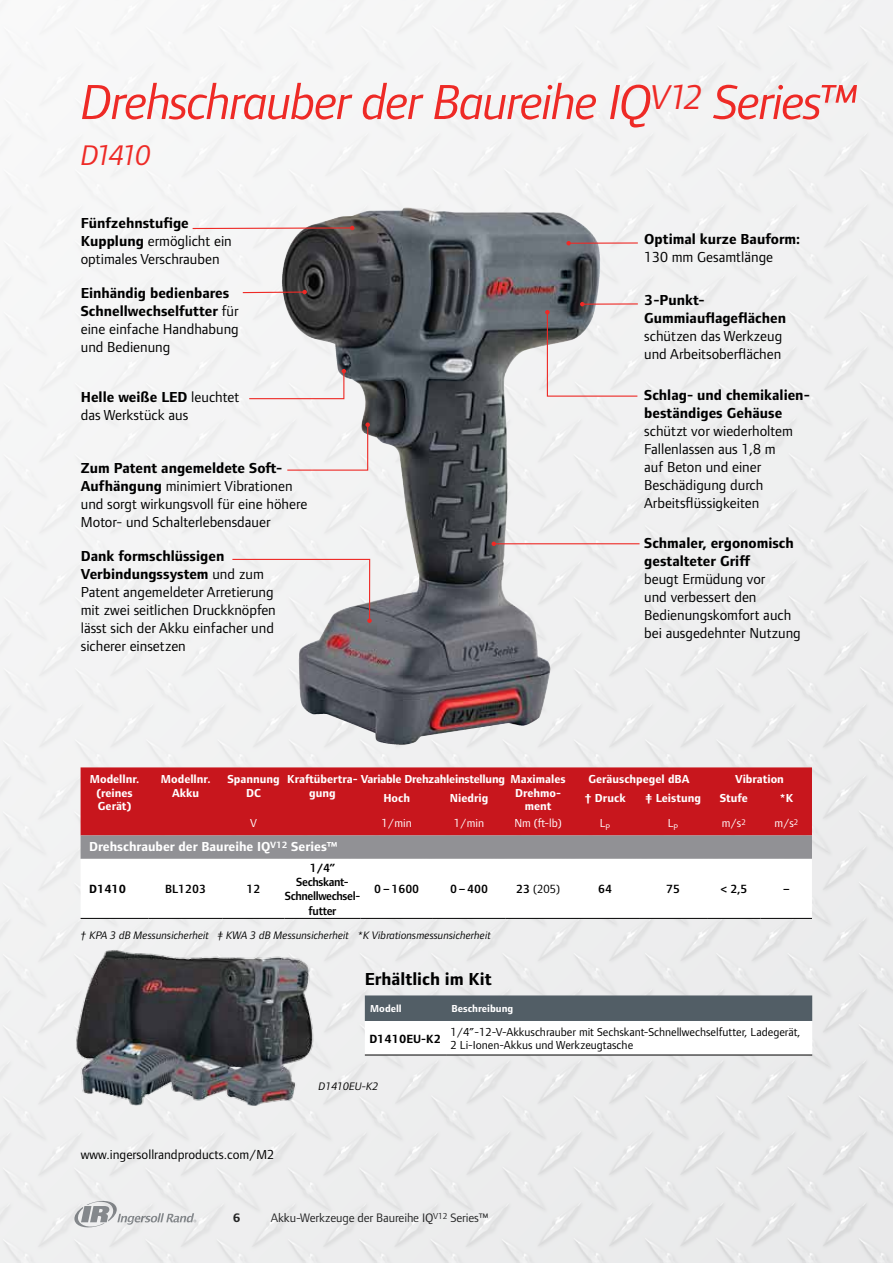
<style>
.page{position:relative;width:893px;height:1263px;background:#fff}
.page>*{position:absolute;margin:0;border:0;box-sizing:border-box;transform-origin:0 0}
.t1{font:italic 51px "Foundry Form Sans";letter-spacing:-.03em;color:#ee2a26}
.t2{font:italic 29.4px "Foundry Form Sans";letter-spacing:-.085em;color:#ee2a26}
.t3{font:700 18px "Foundry Form Sans";color:#000}
.t4{font:15px/18px "Foundry Form Sans";color:#000}
.t5{font:700 15px/18px "Foundry Form Sans";color:#000}
.t6{font:700 13.5px "Foundry Form Sans";color:#fff}
.t7{font:13.5px "Foundry Form Sans";color:#000}
.t8{font:12.75px "Foundry Form Sans";letter-spacing:-.01em;color:#000}
.t9{font:700 12.75px "Foundry Form Sans";color:#000}
.t10{font:600 12.3px/14.2px "Foundry Form Sans";letter-spacing:-.03em;color:#000;text-align:center}
.t11{font:700 12.3px "Foundry Form Sans";color:#000}
.t12{font:12.3px "Foundry Form Sans";color:#000}
.t13{font:700 12px/13.5px "Foundry Form Sans";color:#fff;text-align:center}
.t14{font:12px/13.5px "Foundry Form Sans";color:#000}
.t15{font:700 12px/13.5px "Foundry Form Sans";letter-spacing:-.02em;color:#fff}
.t16{font:12px "Foundry Form Sans";color:#fff}
.t17{font:italic 11.25px "Foundry Form Sans";color:#000}
.t18{font:700 10.5px "Foundry Form Sans";color:#fff}
.s1{font-weight:700}
.s2{font-weight:400}
.s3{font-weight:600}
</style>
<div class="page">
<img style="left:0;top:0;width:893px;height:1263px">
<div style="left:81px;top:767px;width:731px;height:68px;background:#c8161d"></div>
<svg style="left:81px;top:835px;width:731px;height:83px"></svg>
<hr style="left:81px;top:918px;width:68px;height:1px;background:#000">
<hr style="left:149px;top:918px;width:74px;height:1px;background:#000">
<hr style="left:223px;top:918px;width:61px;height:1px;background:#000">
<hr style="left:284px;top:918px;width:77px;height:1px;background:#000">
<hr style="left:361px;top:918px;width:72px;height:1px;background:#000">
<hr style="left:433px;top:918px;width:72px;height:1px;background:#000">
<hr style="left:505px;top:918px;width:66px;height:1px;background:#000">
<hr style="left:571px;top:918px;width:68px;height:1px;background:#000">
<hr style="left:639px;top:918px;width:68px;height:1px;background:#000">
<hr style="left:707px;top:918px;width:54px;height:1px;background:#000">
<hr style="left:761px;top:918px;width:51px;height:1px;background:#000">
<svg style="left:365px;top:995px;width:447px;height:60px"></svg>
<hr style="left:365px;top:1055px;width:81px;height:1px;background:#000">
<hr style="left:446px;top:1055px;width:366px;height:1px;background:#000">
<img style="left:282px;top:207px;width:124px;height:113px">
<svg style="left:231px;top:558px;width:141px;height:65px"></svg>
<svg style="left:191px;top:226px;width:163px;height:4px"></svg>
<svg style="left:242px;top:290px;width:65px;height:4px"></svg>
<hr style="left:569px;top:242px;width:69px;height:2px;background:#ee2a26">
<svg style="left:566px;top:241px;width:5px;height:4px"></svg>
<hr style="left:494px;top:543px;width:145px;height:1px;background:#ee2a26">
<svg style="left:492px;top:541px;width:4px;height:5px"></svg>
<img style="left:72px;top:936px;width:249px;height:185px">
<svg style="left:286px;top:422px;width:84px;height:49px"></svg>
<svg style="left:248px;top:369px;width:98px;height:31px"></svg>
<svg style="left:545px;top:302px;width:93px;height:95px"></svg>
<h1 class="t1" style="left:81px;top:73px;width:779px">Drehschrauber der Baureihe IQ<sup>V12</sup> Series™</h1>
<h2 class="t2" style="left:81px;top:138px;width:72px">D1410</h2>
<p class="t4" style="left:81px;top:214px;width:153px"><span class="s1">Fünfzehnstufige<br>Kupplung</span> ermöglicht ein optimales Verschrauben</p>
<p class="t5" style="left:81px;top:284px;width:160px">Einhändig bedienbares<br>Schnellwechselfutter <span class="s2">für eine einfache Handhabung und Bedienung</span></p>
<p class="t4" style="left:81px;top:388px;width:160px"><span class="s1">Helle weiße LED</span> leuchtet das Werkstück aus</p>
<p class="t4" style="left:81px;top:459px;width:228px"><span class="s1">Zum Patent angemeldete Soft-Aufhängung</span> minimiert Vibrationen und sorgt wirkungsvoll für eine höhere Motor- und Schalterlebensdauer</p>
<p class="t4" style="left:81px;top:547px;width:197px"><span class="s1">Dank formschlüssigen<br>Verbindungssystem</span> und zum<br>Patent angemeldeter Arretierung mit zwei seitlichen Druckknöpfen lässt sich der Akku einfacher und sicherer einsetzen</p>
<p class="t5" style="left:644px;top:230px;width:158px">Optimal kurze Bauform:</p>
<p class="t4" style="left:644px;top:248px;width:130px">130 mm Gesamtlänge</p>
<p class="t5" style="left:644px;top:291px;width:143px">3-Punkt-<br>Gummiauflageflächen</p>
<p class="t4" style="left:644px;top:327px;width:140px">schützen das Werkzeug und Arbeitsoberflächen</p>
<p class="t5" style="left:644px;top:386px;width:166px">Schlag- und chemikalien&shy;beständiges Gehäuse</p>
<p class="t4" style="left:644px;top:422px;width:150px">schützt vor wiederholtem<br>Fallenlassen aus 1,8 m auf Beton und einer<br>Beschädigung durch<br>Arbeitsflüssigkeiten</p>
<p class="t5" style="left:644px;top:534px;width:151px">Schmaler, ergonomisch gestalteter Griff</p>
<p class="t4" style="left:644px;top:570px;width:158px">beugt Ermüdung vor<br>und verbessert den<br>Bedienungskomfort auch bei ausgedehnter Nutzung</p>
<p class="t13" style="left:90px;top:773px;width:51px">Modellnr. (reines<br>Gerät)</p>
<p class="t13" style="left:161px;top:773px;width:51px">Modellnr.<br>Akku</p>
<p class="t13" style="left:227px;top:773px;width:54px">Spannung<br>DC</p>
<p class="t15" style="left:309px;top:773px;width:258px;text-indent:-22px">Kraftübertra- Variable Drehzahleinstellung Maximales gung</p>
<p class="t13" style="left:588px;top:773px;width:103px">Geräuschpegel dBA</p>
<p class="t13" style="left:735px;top:773px;width:50px">Vibration</p>
<p class="t13" style="left:515px;top:786px;width:47px">Drehmo&shy;ment</p>
<p class="t13" style="left:383px;top:791px;width:28px">Hoch</p>
<p class="t13" style="left:450px;top:791px;width:40px">Niedrig</p>
<p class="t13" style="left:584px;top:791px;width:43px">† Druck</p>
<p class="t13" style="left:645px;top:791px;width:57px">‡ Leistung</p>
<p class="t13" style="left:720px;top:791px;width:30px">Stufe</p>
<p class="t13" style="left:779px;top:791px;width:15px">*K</p>
<p class="t16" style="left:250px;top:816px;width:8px">V</p>
<p class="t16" style="left:382px;top:816px;width:32px">1/min</p>
<p class="t16" style="left:454px;top:816px;width:32px">1/min</p>
<p class="t16" style="left:514px;top:816px;width:49px">Nm (ft-lb)</p>
<p class="t16" style="left:600px;top:816px;width:12px">L<sub>P</sub></p>
<p class="t16" style="left:668px;top:816px;width:12px">L<sub>P</sub></p>
<p class="t16" style="left:722px;top:816px;width:25px">m/s<sup>2</sup></p>
<p class="t16" style="left:774px;top:816px;width:25px">m/s<sup>2</sup></p>
<p class="t6" style="left:89px;top:838px;width:250px">Drehschrauber der Baureihe IQ<sup>V12</sup> Series™</p>
<p class="t11" style="left:89px;top:882px;width:39px">D1410</p>
<p class="t10" style="left:165px;top:882px;width:42px">BL1203</p>
<p class="t10" style="left:247px;top:882px;width:15px">12</p>
<p class="t10" style="left:285px;top:861px;width:77px">1/4”<br>Sechskant-<br>Schnellwechsel&shy;futter</p>
<p class="t10" style="left:374px;top:882px;width:46px">0 – 1600</p>
<p class="t10" style="left:450px;top:882px;width:40px">0–400</p>
<p class="t12" style="left:516px;top:882px;width:45px"><span class="s3">23</span> (205)</p>
<p class="t10" style="left:598px;top:882px;width:15px">64</p>
<p class="t10" style="left:666px;top:882px;width:15px">75</p>
<p class="t10" style="left:720px;top:882px;width:28px">&lt; 2,5</p>
<p class="t10" style="left:783px;top:882px;width:7px">–</p>
<p class="t17" style="left:81px;top:928px;width:412px">† KPA 3 dB Messunsicherheit ‡ KWA 3 dB Messunsicherheit *K Vibrationsmessunsicherheit</p>
<p class="t3" style="left:365px;top:968px;width:128px">Erhältlich im Kit</p>
<p class="t18" style="left:370px;top:1002px;width:33px">Modell</p>
<p class="t18" style="left:451px;top:1002px;width:63px">Beschreibung</p>
<p class="t11" style="left:369px;top:1031px;width:73px">D1410EU-K2</p>
<p class="t14" style="left:451px;top:1025px;width:352px">1/4”-12-V-Akkuschrauber mit Sechskant-Schnellwechselfutter, Ladegerät,<br>2 Li-Ionen-Akkus und Werkzeugtasche</p>
<p class="t7" style="left:81px;top:1146px;width:195px">www.ingersollrandproducts.com/M2</p>
<p class="t17" style="left:318px;top:1079px;width:62px">D1410EU-K2</p>
<p class="t9" style="left:233px;top:1210px;width:9px">6</p>
<p class="t8" style="left:271px;top:1210px;width:219px">Akku-Werkzeuge der Baureihe IQ<sup>V12</sup> Series™</p>
</div>
